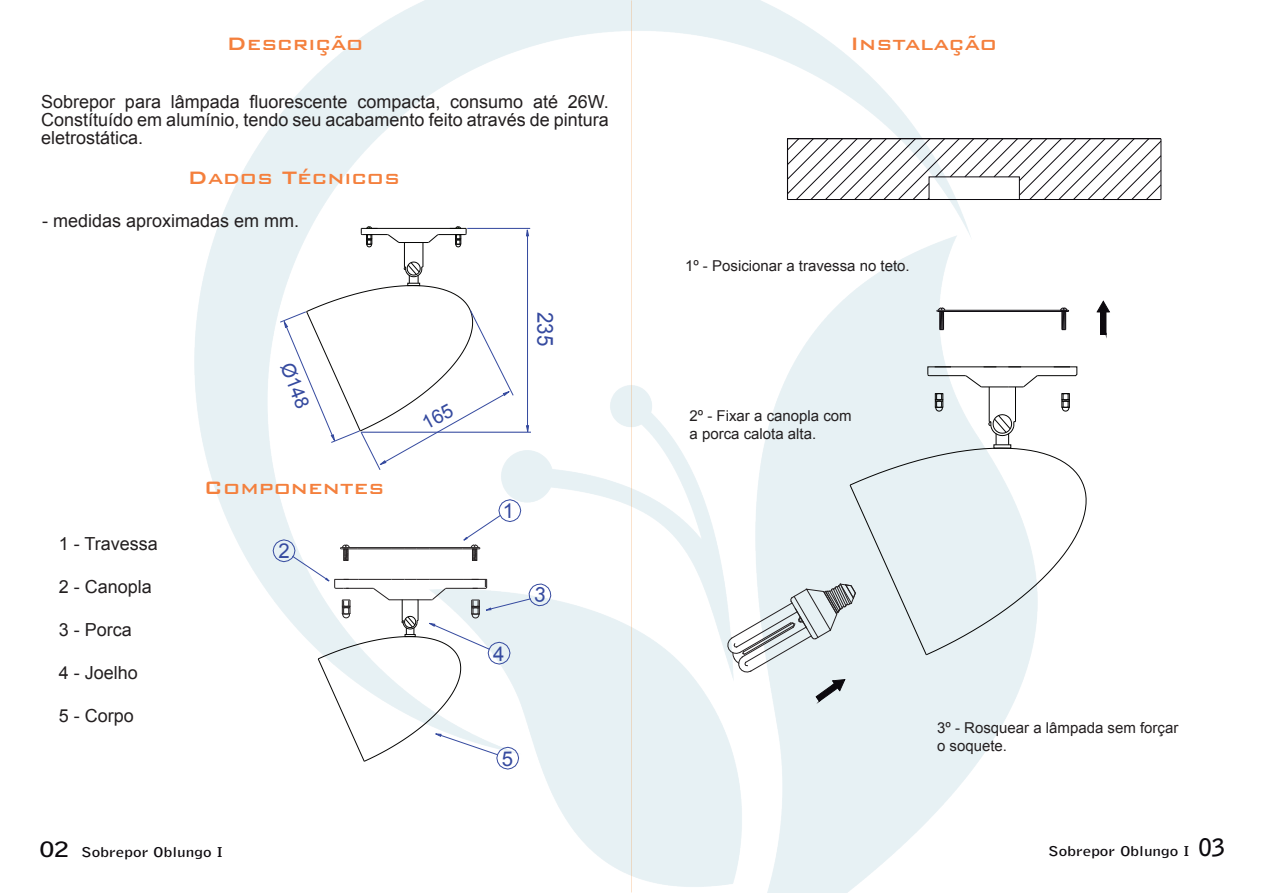
<style>
.page{position:relative;width:1263px;height:893px;background:#fff}
.page>*{position:absolute;margin:0;border:0;box-sizing:border-box;transform-origin:0 0}
.t1{font:500 24px "Bank Gothic BT";color:#f4803d}
.t2{font:22.05px "Arial";color:#354a9f;scale:.93 1}
.t3{font:20.4px "Arial";color:#354a9f}
.t4{font:19.35px "Arial";color:#354a9f}
.t5{font:18px/18px "Arial";color:#231f20;text-align:justify}
.t6{font:15px/18px "Arial";color:#231f20}
.t7{font:700 13.5px "Bell Gothic Std";color:#0c090d;scale:1.28 1}
.s1{font-size:21px}
.s2{font-size:24px;color:#0b090d}
</style>
<div class="page">
<img style="left:194px;top:0;width:844px;height:893px">
<hr style="left:467px;top:228px;width:63px;height:1px;background:#354a9f">
<hr style="left:361px;top:432px;width:170px;height:1px;background:#354a9f">
<hr style="left:527px;top:233px;width:1px;height:194px;background:#354a9f">
<svg style="left:526px;top:229px;width:3px;height:7px"></svg>
<svg style="left:526px;top:425px;width:3px;height:7px"></svg>
<hr style="left:1161px;top:139px;width:1px;height:61px;background:#0c090e">
<svg style="left:788px;top:139px;width:373px;height:61px"></svg>
<hr style="left:787px;top:139px;width:1px;height:61px;background:#0c090e">
<hr style="left:787px;top:138px;width:374px;height:1px;background:#0c090e">
<hr style="left:937px;top:310px;width:131px;height:1px;background:#0c090e">
<svg style="left:936px;top:307px;width:9px;height:23px"></svg>
<hr style="left:937px;top:311px;width:131px;height:1px;background:#0c090e">
<svg style="left:1060px;top:307px;width:9px;height:23px"></svg>
<svg style="left:1097px;top:301px;width:13px;height:36px"></svg>
<svg style="left:816px;top:679px;width:29px;height:24px"></svg>
<svg style="left:927px;top:366px;width:150px;height:79px"></svg>
<svg style="left:849px;top:448px;width:237px;height:207px"></svg>
<svg style="left:727px;top:485px;width:200px;height:187px;background:#e3ebed"></svg>
<svg style="left:273px;top:499px;width:278px;height:270px"></svg>
<svg style="left:280px;top:226px;width:234px;height:244px"></svg>
<h1 class="t1" style="left:226px;top:31px;width:138px">Descrição</h1>
<p class="t5" style="left:41px;top:93px;width:569px">Sobrepor para lâmpada fluorescente compacta, consumo até 26W.<br>Constítuído em alumínio, tendo seu acabamento feito através de pintura eletrostática.</p>
<h1 class="t1" style="left:187px;top:164px;width:214px">Dados Técnicos</h1>
<p class="t5" style="left:42px;top:212px;width:259px">- medidas aproximadas em mm.</p>
<p class="t4" style="left:298px;top:359px;width:49px;rotate:69deg">Ø148</p>
<p class="t5" style="left:59px;top:534px;width:101px">1 - Travessa</p>
<p class="t5" style="left:59px;top:578px;width:95px">2 - Canopla</p>
<p class="t5" style="left:59px;top:621px;width:75px">3 - Porca</p>
<p class="t5" style="left:59px;top:664px;width:81px">4 - Joelho</p>
<p class="t5" style="left:59px;top:707px;width:77px">5 - Corpo</p>
<h1 class="t1" style="left:204px;top:474px;width:182px">Componentes</h1>
<p class="t3" style="left:278px;top:537px;width:13px">2</p>
<p class="t2" style="left:560px;top:312px;width:38px;rotate:90deg">235</p>
<p class="t3" style="left:503px;top:497px;width:13px">1</p>
<p class="t3" style="left:493px;top:640px;width:13px">4</p>
<p class="t3" style="left:502px;top:745px;width:13px">5</p>
<h1 class="t1" style="left:850px;top:31px;width:149px">Instalação</h1>
<p class="t6" style="left:685px;top:257px;width:226px">1º - Posicionar a travessa no teto.</p>
<p class="t6" style="left:689px;top:407px;width:164px">2º - Fixar a canopla com a porca calota alta.</p>
<p class="t6" style="left:937px;top:719px;width:243px">3º - Rosquear a lâmpada sem forçar o soquete.</p>
<p class="t7" style="left:39px;top:843px;width:145px"><span class="s1">02</span> Sobrepor Oblungo I</p>
<p class="t7" style="left:1048px;top:843px;width:140px">Sobrepor Oblungo I <span class="s2">03</span></p>
</div>
